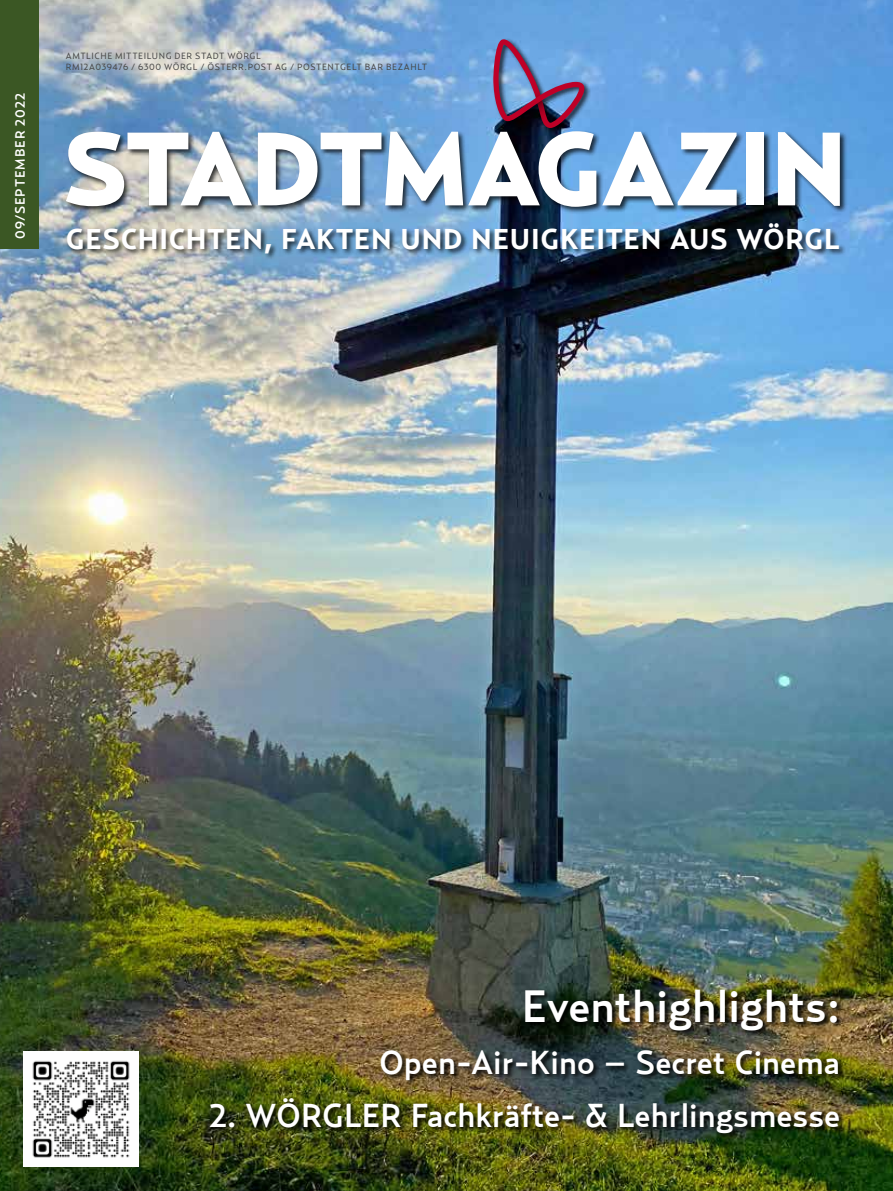
<style>
.page{position:relative;width:893px;height:1191px;background:#fff}
.page>*{position:absolute;margin:0;border:0;box-sizing:border-box;transform-origin:0 0}
.t1{font:500 45px "Relay";color:#fff}
.t2{font:500 33px "Relay";color:#fff}
.t3{font:700 28.5px "Relay";letter-spacing:.025em;color:#fff}
.t4{font:500 13.5px "Relay";letter-spacing:.065em;color:#fff}
.t5{font:9px/10.8px "Relay";letter-spacing:.055em;color:#484848}
</style>
<div class="page">
<img style="left:0;top:0;width:893px;height:1191px">
<div style="left:66px;top:222px;width:780px;height:38px;background:#000;opacity:.75"></div>
<div style="left:0;top:0;width:38px;height:249px;background:#3b5724"></div>
<div style="left:65px;top:38px;width:782px;height:176px;background:#000;opacity:.75"></div>
<img style="left:66px;top:132px;width:186px;height:74px">
<svg style="left:258px;top:39px;width:338px;height:168px"></svg>
<svg style="left:602px;top:132px;width:135px;height:73px"></svg>
<div style="left:746px;top:133px;width:18px;height:72px;background:#fff"></div>
<svg style="left:778px;top:132px;width:62px;height:74px"></svg>
<img style="left:23px;top:1051px;width:116px;height:115px">
<img style="left:209px;top:988px;width:638px;height:152px">
<h3 class="t4" style="left:12px;top:239px;width:147px;rotate:-90deg">09/SEPTEMBER 2022</h3>
<p class="t5" style="left:66px;top:50px;width:363px">AMTLICHE MITTEILUNG DER STADT WÖRGL<br>RM12A039476 / 6300 WÖRGL / ÖSTERR.POST AG / POSTENTGELT BAR BEZAHLT</p>
<h3 class="t3" style="left:66px;top:222px;width:775px">GESCHICHTEN, FAKTEN UND NEUIGKEITEN AUS WÖRGL</h3>
<h1 class="t1" style="left:522px;top:979px;width:320px">Eventhighlights:</h1>
<h2 class="t2" style="left:379px;top:1043px;width:463px">Open-Air-Kino – Secret Cinema</h2>
<h2 class="t2" style="left:210px;top:1095px;width:632px">2. WÖRGLER Fachkräfte- &amp; Lehrlingsmesse</h2>
</div>
